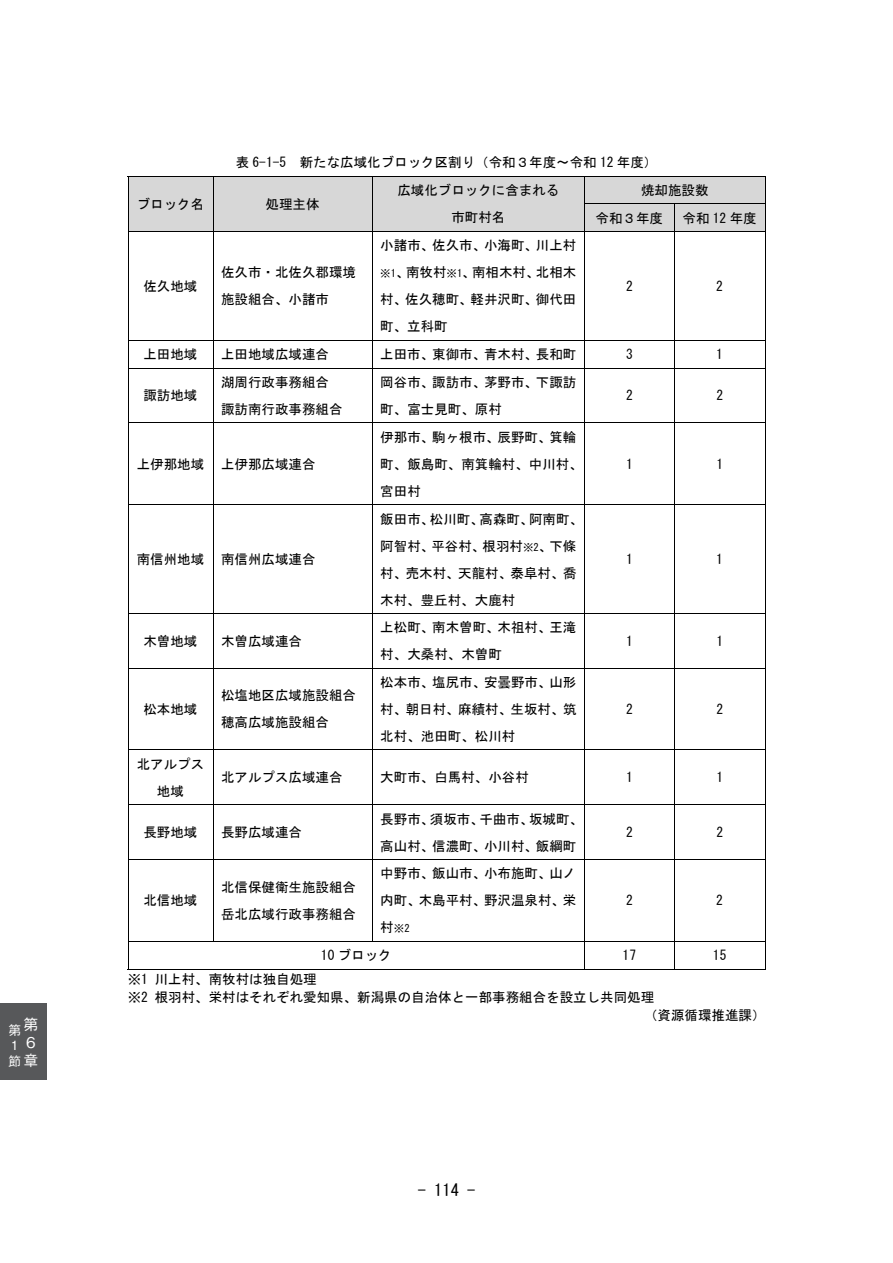
<style>
.page{position:relative;width:893px;height:1263px;background:#fff}
.page>*{position:absolute;margin:0;border:0;box-sizing:border-box;transform-origin:0 0}
.t1{font:16.5px "MS Gothic";color:#000}
.t2{font:500 14.85px/17.9px "Gothic BBB Pr 6 N";color:#fff}
.t3{font:13.5px/27px "MS Gothic";color:#000}
.t4{font:500 12.75px/15.3px "Gothic BBB Pr 6 N";color:#fff}
.t5{font:10.5px "MS Gothic";color:#000}
.s1{font-size:10.5px}
.s2{font-size:13.5px}
</style>
<div class="page">
<div style="left:128px;top:177px;width:85px;height:54px;background:#d7d7d7"></div>
<div style="left:213px;top:177px;width:159px;height:54px;background:#d7d7d7"></div>
<div style="left:373px;top:177px;width:211px;height:54px;background:#d7d7d7"></div>
<div style="left:585px;top:177px;width:180px;height:27px;background:#d7d7d7"></div>
<hr style="left:128px;top:176px;width:457px;height:1px;background:#000">
<hr style="left:585px;top:176px;width:180px;height:1px;background:#000">
<div style="left:585px;top:204px;width:89px;height:27px;background:#d7d7d7"></div>
<div style="left:675px;top:204px;width:90px;height:27px;background:#d7d7d7"></div>
<hr style="left:584px;top:204px;width:181px;height:1px;background:#000">
<svg style="left:128px;top:177px;width:1px;height:54px"></svg>
<svg style="left:213px;top:177px;width:1px;height:54px"></svg>
<svg style="left:372px;top:177px;width:1px;height:54px"></svg>
<svg style="left:584px;top:177px;width:1px;height:54px"></svg>
<svg style="left:674px;top:205px;width:1px;height:26px"></svg>
<svg style="left:765px;top:176px;width:1px;height:55px"></svg>
<hr style="left:128px;top:231px;width:637px;height:1px;background:#000">
<hr style="left:128px;top:232px;width:1px;height:108px;background:#000">
<hr style="left:213px;top:232px;width:1px;height:108px;background:#000">
<hr style="left:372px;top:232px;width:1px;height:108px;background:#000">
<hr style="left:584px;top:232px;width:1px;height:108px;background:#000">
<hr style="left:674px;top:232px;width:1px;height:108px;background:#000">
<hr style="left:765px;top:232px;width:1px;height:108px;background:#000">
<hr style="left:128px;top:340px;width:637px;height:1px;background:#000">
<svg style="left:128px;top:341px;width:1px;height:27px"></svg>
<svg style="left:213px;top:341px;width:1px;height:27px"></svg>
<svg style="left:372px;top:341px;width:1px;height:27px"></svg>
<svg style="left:584px;top:341px;width:1px;height:27px"></svg>
<svg style="left:674px;top:341px;width:1px;height:27px"></svg>
<svg style="left:765px;top:341px;width:1px;height:27px"></svg>
<hr style="left:128px;top:368px;width:637px;height:1px;background:#000">
<hr style="left:128px;top:369px;width:1px;height:54px;background:#000">
<hr style="left:213px;top:369px;width:1px;height:54px;background:#000">
<hr style="left:372px;top:369px;width:1px;height:54px;background:#000">
<hr style="left:584px;top:369px;width:1px;height:54px;background:#000">
<hr style="left:674px;top:369px;width:1px;height:54px;background:#000">
<hr style="left:765px;top:369px;width:1px;height:54px;background:#000">
<hr style="left:128px;top:423px;width:637px;height:1px;background:#000">
<hr style="left:128px;top:423px;width:1px;height:81px;background:#000">
<hr style="left:213px;top:423px;width:1px;height:81px;background:#000">
<hr style="left:372px;top:423px;width:1px;height:81px;background:#000">
<hr style="left:584px;top:423px;width:1px;height:81px;background:#000">
<hr style="left:674px;top:423px;width:1px;height:81px;background:#000">
<hr style="left:765px;top:423px;width:1px;height:81px;background:#000">
<hr style="left:128px;top:504px;width:637px;height:1px;background:#000">
<hr style="left:128px;top:505px;width:1px;height:108px;background:#000">
<hr style="left:213px;top:505px;width:1px;height:108px;background:#000">
<hr style="left:372px;top:505px;width:1px;height:108px;background:#000">
<hr style="left:584px;top:505px;width:1px;height:108px;background:#000">
<hr style="left:674px;top:505px;width:1px;height:108px;background:#000">
<hr style="left:765px;top:505px;width:1px;height:108px;background:#000">
<hr style="left:128px;top:613px;width:637px;height:1px;background:#000">
<hr style="left:128px;top:614px;width:1px;height:54px;background:#000">
<hr style="left:213px;top:614px;width:1px;height:54px;background:#000">
<hr style="left:372px;top:614px;width:1px;height:54px;background:#000">
<hr style="left:584px;top:614px;width:1px;height:54px;background:#000">
<hr style="left:674px;top:614px;width:1px;height:54px;background:#000">
<hr style="left:765px;top:614px;width:1px;height:54px;background:#000">
<hr style="left:128px;top:668px;width:637px;height:1px;background:#000">
<hr style="left:128px;top:669px;width:1px;height:81px;background:#000">
<hr style="left:213px;top:669px;width:1px;height:81px;background:#000">
<hr style="left:372px;top:669px;width:1px;height:81px;background:#000">
<hr style="left:584px;top:669px;width:1px;height:81px;background:#000">
<hr style="left:674px;top:669px;width:1px;height:81px;background:#000">
<hr style="left:765px;top:669px;width:1px;height:81px;background:#000">
<hr style="left:128px;top:750px;width:637px;height:1px;background:#000">
<hr style="left:128px;top:750px;width:1px;height:54px;background:#000">
<hr style="left:213px;top:750px;width:1px;height:54px;background:#000">
<hr style="left:372px;top:750px;width:1px;height:54px;background:#000">
<hr style="left:584px;top:750px;width:1px;height:54px;background:#000">
<hr style="left:674px;top:750px;width:1px;height:54px;background:#000">
<hr style="left:765px;top:750px;width:1px;height:54px;background:#000">
<hr style="left:128px;top:804px;width:637px;height:1px;background:#000">
<hr style="left:128px;top:805px;width:1px;height:54px;background:#000">
<hr style="left:213px;top:805px;width:1px;height:54px;background:#000">
<hr style="left:372px;top:805px;width:1px;height:54px;background:#000">
<hr style="left:584px;top:805px;width:1px;height:54px;background:#000">
<hr style="left:674px;top:805px;width:1px;height:54px;background:#000">
<hr style="left:765px;top:805px;width:1px;height:54px;background:#000">
<hr style="left:128px;top:859px;width:637px;height:1px;background:#000">
<hr style="left:128px;top:860px;width:1px;height:81px;background:#000">
<hr style="left:213px;top:860px;width:1px;height:81px;background:#000">
<hr style="left:372px;top:860px;width:1px;height:81px;background:#000">
<hr style="left:584px;top:860px;width:1px;height:81px;background:#000">
<hr style="left:674px;top:860px;width:1px;height:81px;background:#000">
<hr style="left:765px;top:860px;width:1px;height:81px;background:#000">
<hr style="left:128px;top:941px;width:637px;height:1px;background:#000">
<svg style="left:128px;top:942px;width:1px;height:27px"></svg>
<hr style="left:128px;top:969px;width:456px;height:1px;background:#000">
<svg style="left:584px;top:942px;width:1px;height:27px"></svg>
<hr style="left:585px;top:969px;width:89px;height:1px;background:#000">
<svg style="left:674px;top:942px;width:1px;height:27px"></svg>
<hr style="left:675px;top:969px;width:90px;height:1px;background:#000">
<svg style="left:765px;top:941px;width:1px;height:29px"></svg>
<div style="left:0;top:1003px;width:47px;height:77px;background:#57585a"></div>
<p class="t4" style="left:9px;top:1022px;width:13px">第<br>１節</p>
<p class="t2" style="left:23px;top:1014px;width:15px">第<br>６章</p>
<p class="t3" style="left:236px;top:149px;width:423px">表 6-1-5 新たな広域化ブロック区割り（令和３年度～令和 12 年度）</p>
<p class="t3" style="left:137px;top:190px;width:69px">ブロック名</p>
<p class="t3" style="left:266px;top:190px;width:55px">処理主体</p>
<p class="t3" style="left:143px;top:273px;width:56px">佐久地域</p>
<p class="t3" style="left:221px;top:259px;width:136px">佐久市・北佐久郡環境施設組合、小諸市</p>
<p class="t3" style="left:397px;top:177px;width:163px;text-align:center">広域化ブロックに含まれる市町村名</p>
<p class="t3" style="left:596px;top:176px;width:114px;line-height:27.8px;text-indent:45px">焼却施設数令和３年度</p>
<p class="t3" style="left:683px;top:204px;width:76px">令和 12 年度</p>
<p class="t3" style="left:380px;top:232px;width:198px;text-align:justify">小諸市、佐久市、小海町、川上村<span class="s1">※1</span>、南牧村<span class="s1">※1</span>、南相木村、北相木村、佐久穂町、軽井沢町、御代田町、立科町</p>
<p class="t3" style="left:626px;top:273px;width:8px">2</p>
<p class="t3" style="left:716px;top:273px;width:8px">2</p>
<p class="t3" style="left:143px;top:341px;width:56px">上田地域</p>
<p class="t3" style="left:221px;top:341px;width:110px">上田地域広域連合</p>
<p class="t3" style="left:380px;top:341px;width:198px">上田市、東御市、青木村、長和町</p>
<p class="t3" style="left:626px;top:341px;width:8px">3</p>
<p class="t3" style="left:716px;top:341px;width:8px">1</p>
<p class="t3" style="left:143px;top:382px;width:56px">諏訪地域</p>
<p class="t3" style="left:221px;top:369px;width:123px">湖周行政事務組合諏訪南行政事務組合</p>
<p class="t3" style="left:380px;top:369px;width:198px">岡谷市、諏訪市、茅野市、下諏訪町、富士見町、原村</p>
<p class="t3" style="left:626px;top:382px;width:8px">2</p>
<p class="t3" style="left:716px;top:382px;width:8px">2</p>
<p class="t3" style="left:137px;top:450px;width:180px">上伊那地域 上伊那広域連合</p>
<p class="t3" style="left:380px;top:423px;width:204px">伊那市、駒ヶ根市、辰野町、箕輪町、飯島町、南箕輪村、中川村、宮田村</p>
<p class="t3" style="left:626px;top:450px;width:8px">1</p>
<p class="t3" style="left:716px;top:450px;width:8px">1</p>
<p class="t3" style="left:137px;top:546px;width:180px">南信州地域 南信州広域連合</p>
<p class="t3" style="left:380px;top:505px;width:204px">飯田市、松川町、高森町、阿南町、阿智村、平谷村、根羽村<span class="s1">※2</span>、下條村、売木村、天龍村、泰阜村、喬木村、豊丘村、大鹿村</p>
<p class="t3" style="left:626px;top:546px;width:8px">1</p>
<p class="t3" style="left:716px;top:546px;width:8px">1</p>
<p class="t3" style="left:143px;top:627px;width:56px">木曽地域</p>
<p class="t3" style="left:221px;top:627px;width:83px">木曽広域連合</p>
<p class="t3" style="left:380px;top:614px;width:198px">上松町、南木曽町、木祖村、王滝村、大桑村、木曽町</p>
<p class="t3" style="left:626px;top:627px;width:8px">1</p>
<p class="t3" style="left:716px;top:627px;width:8px">1</p>
<p class="t3" style="left:143px;top:696px;width:56px">松本地域</p>
<p class="t3" style="left:221px;top:682px;width:136px">松塩地区広域施設組合穂高広域施設組合</p>
<p class="t3" style="left:380px;top:669px;width:198px;text-align:justify">松本市、塩尻市、安曇野市、山形村、朝日村、麻績村、生坂村、筑北村、池田町、松川村</p>
<p class="t3" style="left:626px;top:696px;width:8px">2</p>
<p class="t3" style="left:716px;top:696px;width:8px">2</p>
<p class="t3" style="left:137px;top:750px;width:69px;text-align:center">北アルプス地域</p>
<p class="t3" style="left:221px;top:764px;width:123px">北アルプス広域連合</p>
<p class="t3" style="left:380px;top:764px;width:150px">大町市、白馬村、小谷村</p>
<p class="t3" style="left:626px;top:764px;width:8px">1</p>
<p class="t3" style="left:716px;top:764px;width:8px">1</p>
<p class="t3" style="left:143px;top:819px;width:56px">長野地域</p>
<p class="t3" style="left:221px;top:819px;width:83px">長野広域連合</p>
<p class="t3" style="left:143px;top:887px;width:56px">北信地域</p>
<p class="t3" style="left:221px;top:873px;width:136px">北信保健衛生施設組合岳北広域行政事務組合</p>
<p class="t3" style="left:380px;top:805px;width:204px">長野市、須坂市、千曲市、坂城町、高山村、信濃町、小川村、飯綱町</p>
<p class="t3" style="left:380px;top:860px;width:198px">中野市、飯山市、小布施町、山ノ内町、木島平村、野沢温泉村、栄</p>
<p class="t5" style="left:380px;top:923px;width:31px"><span class="s2">村</span>※2</p>
<p class="t3" style="left:626px;top:819px;width:8px">2</p>
<p class="t3" style="left:716px;top:819px;width:8px">2</p>
<p class="t3" style="left:626px;top:887px;width:8px">2</p>
<p class="t3" style="left:716px;top:887px;width:8px">2</p>
<p class="t3" style="left:321px;top:942px;width:72px">10 ブロック</p>
<p class="t3" style="left:623px;top:942px;width:15px">17</p>
<p class="t3" style="left:713px;top:942px;width:15px">15</p>
<p class="t3" style="left:128px;top:970px;width:528px;line-height:18px">※1 川上村、南牧村は独自処理<br>※2 根羽村、栄村はそれぞれ愛知県、新潟県の自治体と一部事務組合を設立し共同処理</p>
<p class="t1" style="left:418px;top:1181px;width:59px">- 114 -</p>
<p class="t3" style="left:644px;top:1001px;width:123px">（資源循環推進課）</p>
</div>
